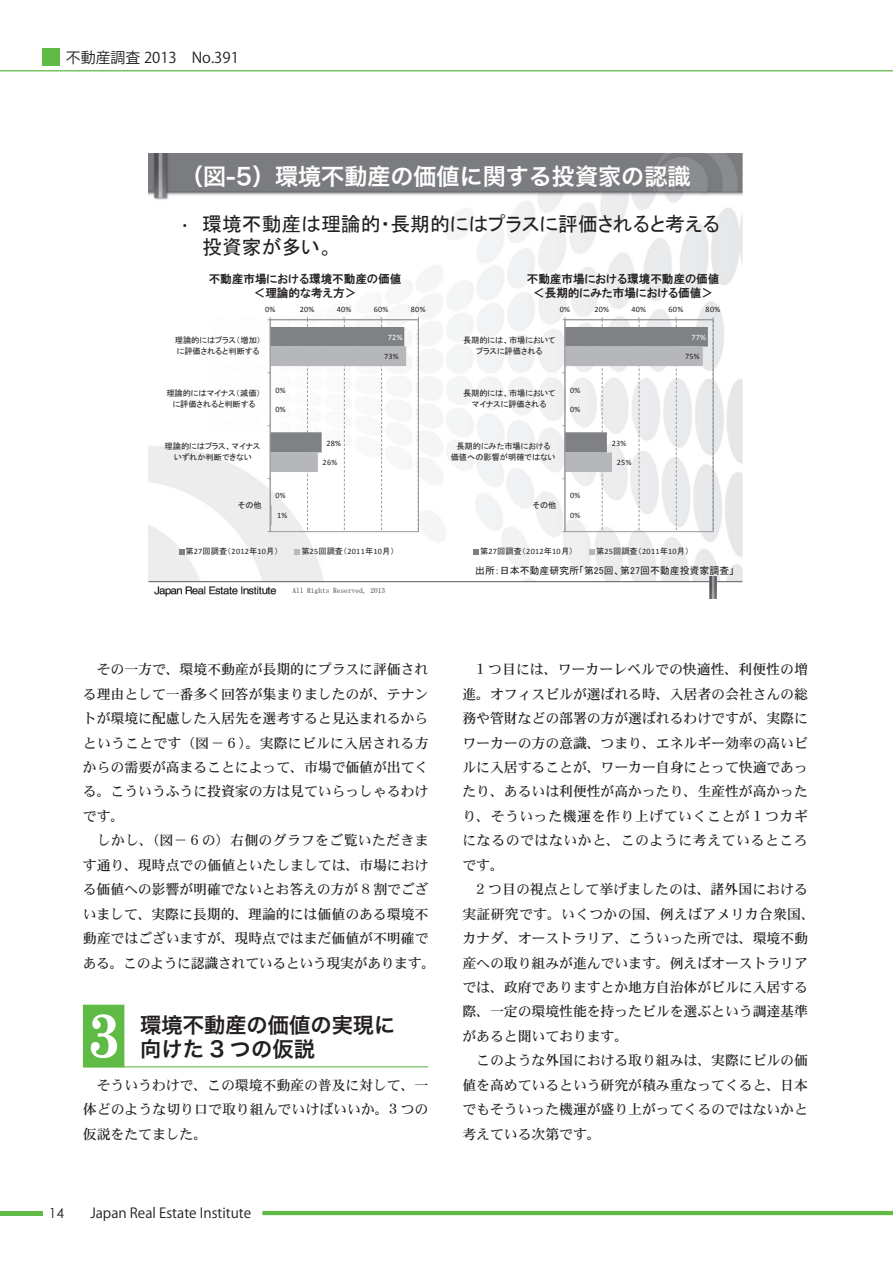
<style>
.page{position:relative;width:893px;height:1263px;background:#fff}
.page>*{position:absolute;margin:0;border:0;box-sizing:border-box;transform-origin:0 0}
.t1{font:700 61.65px "Century Schoolbook";color:#fff;scale:.95 1}
.t2{font:23.1px "Hira Kaku Pro W6";color:#fff}
.t3{font:21.3px/23.4px "Hira Kaku Pro W6";color:#231f20}
.t4{font:19.8px/22.8px "MS P Gothic";color:#231f20}
.t5{font:14.85px "Koz Go Pro";color:#231f20}
.t6{font:13.8px/24.5px "DFHS Mincho W5 WINP RKSJ H";color:#231f20}
.t7{font:13.8px "Koz Go Pro";color:#231f20}
.t8{font:13.8px "Century Gothic";color:#231f20}
.t9{font:11.55px/13.8px "HGP Gothic E";color:#231f20;text-align:center}
.t10{font:9.9px "MS P Gothic";color:#231f20}
.t11{font:8.25px/11.4px "MS P Gothic";color:#231f20;text-align:center}
.t12{font:8.25px "Calibri";letter-spacing:.03em;color:#231f20}
.t13{font:8.25px "Calibri";color:#fff}
.t14{font:7.35px "MS Mincho";letter-spacing:-.005em;color:#231f20}
.s1{font-family:"Hira Kaku Pro W3"}
.s2{font-family:"Calibri"}
</style>
<div class="page">
<hr style="left:0;top:1211px;width:43px;height:4px;background:#60bb46">
<hr style="left:262px;top:1211px;width:631px;height:4px;background:#60bb46">
<div style="left:83px;top:1005px;width:41px;height:62px;background:#60bb46"></div>
<hr style="left:83px;top:1066px;width:345px;height:1px;background:#60bb46">
<hr style="left:0;top:70px;width:893px;height:1px;background:#60bb46">
<div style="left:43px;top:49px;width:17px;height:17px;background:#60bb46"></div>
<img style="left:148px;top:153px;width:594px;height:428px">
<img style="left:148px;top:582px;width:594px;height:15px">
<hr style="left:148px;top:581px;width:594px;height:1px;background:#5c5c5f">
<img style="left:709px;top:577px;width:8px;height:22px">
<hr style="left:270px;top:319px;width:148px;height:1px;background:#989a9d">
<svg style="left:418px;top:317px;width:1px;height:215px"></svg>
<svg style="left:268px;top:317px;width:138px;height:215px"></svg>
<svg style="left:179px;top:549px;width:5px;height:6px"></svg>
<svg style="left:295px;top:549px;width:5px;height:6px"></svg>
<svg style="left:562px;top:317px;width:152px;height:215px"></svg>
<svg style="left:474px;top:549px;width:5px;height:6px"></svg>
<svg style="left:589px;top:549px;width:6px;height:6px"></svg>
<p class="t5" style="left:66px;top:48px;width:174px">不動産調査 2013　No.391</p>
<h2 class="t2" style="left:180px;top:155px;width:512px">（図-5）環境不動産の価値に関する投資家の認識</h2>
<h3 class="t4" style="left:202px;top:212px;width:519px;text-indent:-22px"><span class="s1">•</span> 環境不動産は理論的・長期的にはプラスに評価されると考える投資家が多い。</h3>
<p class="t9" style="left:209px;top:272px;width:194px">不動産市場における環境不動産の価値＜理論的な考え方＞</p>
<p class="t9" style="left:527px;top:272px;width:194px">不動産市場における環境不動産の価値＜長期的にみた市場における価値＞</p>
<p class="t12" style="left:265px;top:304px;width:12px">0%</p>
<p class="t12" style="left:300px;top:304px;width:16px">20%</p>
<p class="t12" style="left:337px;top:304px;width:16px">40%</p>
<p class="t12" style="left:374px;top:304px;width:16px">60%</p>
<p class="t12" style="left:411px;top:304px;width:16px">80%</p>
<p class="t12" style="left:560px;top:304px;width:12px">0%</p>
<p class="t12" style="left:594px;top:304px;width:16px">20%</p>
<p class="t12" style="left:631px;top:304px;width:16px">40%</p>
<p class="t12" style="left:669px;top:304px;width:16px">60%</p>
<p class="t12" style="left:706px;top:304px;width:16px">80%</p>
<p class="t13" style="left:388px;top:332px;width:16px">72%</p>
<p class="t11" style="left:175px;top:334px;width:88px;text-align:left">理論的にはプラス（増加）に評価されると判断する</p>
<p class="t11" style="left:166px;top:387px;width:96px">理論的にはマイナス（減価）に評価されると判断する</p>
<p class="t11" style="left:165px;top:440px;width:97px">理論的にはプラス、マイナスいずれか判断できない</p>
<p class="t11" style="left:238px;top:499px;width:25px">その他</p>
<p class="t11" style="left:186px;top:546px;width:95px">第<span class="s2">27</span>回調査（<span class="s2">2012</span>年<span class="s2">10</span>月）</p>
<p class="t11" style="left:301px;top:546px;width:95px">第<span class="s2">25</span>回調査（<span class="s2">2011</span>年<span class="s2">10</span>月）</p>
<p class="t12" style="left:384px;top:351px;width:16px">73%</p>
<p class="t12" style="left:275px;top:385px;width:12px">0%</p>
<p class="t12" style="left:275px;top:404px;width:12px">0%</p>
<p class="t12" style="left:326px;top:438px;width:16px">28%</p>
<p class="t12" style="left:323px;top:457px;width:16px">26%</p>
<p class="t12" style="left:275px;top:491px;width:12px">0%</p>
<p class="t12" style="left:277px;top:510px;width:12px">1%</p>
<p class="t13" style="left:691px;top:332px;width:16px">77%</p>
<p class="t11" style="left:463px;top:334px;width:94px">長期的には、市場においてプラスに評価される</p>
<p class="t11" style="left:463px;top:387px;width:94px">長期的には、市場においてマイナスに評価される</p>
<p class="t11" style="left:451px;top:440px;width:106px">長期的にみた市場における<br>価値への影響が明確ではない</p>
<p class="t11" style="left:532px;top:499px;width:25px">その他</p>
<p class="t11" style="left:480px;top:546px;width:95px">第<span class="s2">27</span>回調査（<span class="s2">2012</span>年<span class="s2">10</span>月）</p>
<p class="t11" style="left:596px;top:546px;width:95px">第<span class="s2">25</span>回調査（<span class="s2">2011</span>年<span class="s2">10</span>月）</p>
<p class="t12" style="left:685px;top:351px;width:16px">75%</p>
<p class="t12" style="left:570px;top:385px;width:12px">0%</p>
<p class="t12" style="left:570px;top:404px;width:12px">0%</p>
<p class="t12" style="left:612px;top:438px;width:16px">23%</p>
<p class="t12" style="left:617px;top:457px;width:16px">25%</p>
<p class="t12" style="left:570px;top:491px;width:12px">0%</p>
<p class="t12" style="left:570px;top:510px;width:12px">0%</p>
<p class="t10" style="left:475px;top:565px;width:260px">出所：日本不動産研究所「第25回、第27回不動産投資家調査」</p>
<p class="t14" style="left:292px;top:587px;width:94px">All Rights Reserved, 2013</p>
<p class="t6" style="left:83px;top:657px;width:354px">　その一方で、環境不動産が長期的にプラスに評価される理由として一番多く回答が集まりましたのが、テナントが環境に配慮した入居先を選考すると見込まれるからということです（図－６）。実際にビルに入居される方からの需要が高まることによって、市場で価値が出てくる。こういうふうに投資家の方は見ていらっしゃるわけです。<br>　しかし、（図－６の）右側のグラフをご覧いただきます通り、現時点での価値といたしましては、市場における価値への影響が明確でないとお答えの方が 8 割でございまして、実際に長期的、理論的には価値のある環境不動産ではございますが、現時点ではまだ価値が不明確である。このように認識されているという現実があります。</p>
<h1 class="t1" style="left:87px;top:987px;width:37px">3</h1>
<h3 class="t3" style="left:140px;top:1013px;width:257px">環境不動産の価値の実現に向けた 3 つの仮説</h3>
<p class="t6" style="left:83px;top:1073px;width:347px;text-align:justify">　そういうわけで、この環境不動産の普及に対して、一体どのような切り口で取り組んでいけばいいか。3 つの仮説をたてました。</p>
<p class="t8" style="left:49px;top:1203px;width:17px">14</p>
<p class="t7" style="left:90px;top:1204px;width:162px">Japan Real Estate Institute</p>
<p class="t6" style="left:462px;top:657px;width:354px">　1 つ目には、ワーカーレベルでの快適性、利便性の増進。オフィスビルが選ばれる時、入居者の会社さんの総務や管財などの部署の方が選ばれるわけですが、実際にワーカーの方の意識、つまり、エネルギー効率の高いビルに入居することが、ワーカー自身にとって快適であったり、あるいは利便性が高かったり、生産性が高かったり、そういった機運を作り上げていくことが 1 つカギになるのではないかと、このように考えているところです。<br>　2 つ目の視点として挙げましたのは、諸外国における実証研究です。いくつかの国、例えばアメリカ合衆国、カナダ、オーストラリア、こういった所では、環境不動産への取り組みが進んでいます。例えばオーストラリアでは、政府でありますとか地方自治体がビルに入居する際、一定の環境性能を持ったビルを選ぶという調達基準があると聞いております。<br>　このような外国における取り組みは、実際にビルの価値を高めているという研究が積み重なってくると、日本でもそういった機運が盛り上がってくるのではないかと考えている次第です。</p>
</div>
